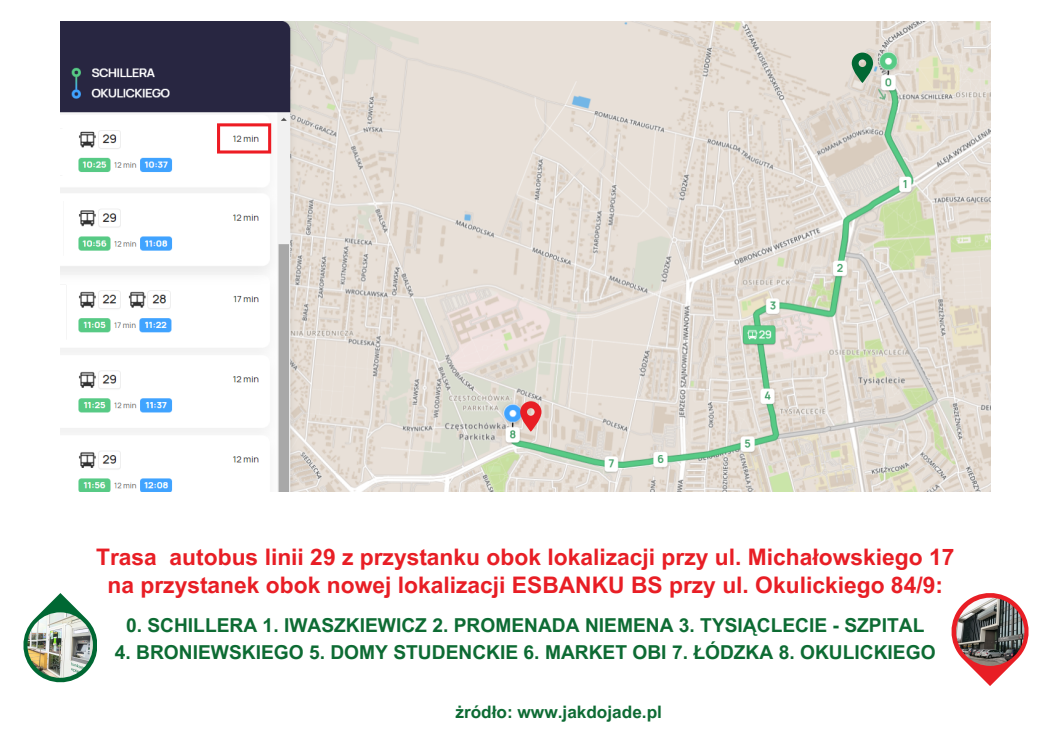
<style>
.page{position:relative;width:1053px;height:744px;background:#fff}
.page>*{position:absolute;margin:0;border:0;box-sizing:border-box;transform-origin:0 0}
.t1{font:700 22.8px/27.9px "Arial MT Pro";color:#e81e25;text-align:center}
.t2{font:700 19.2px "Arial MT Pro";color:#0d6b33}
.t3{font:700 17.2px "Arial MT Pro";color:#0d6b33}
</style>
<div class="page">
<svg style="left:951px;top:593px;width:77px;height:93px"></svg>
<img style="left:956px;top:598px;width:68px;height:68px;border-radius:50%">
<svg style="left:23px;top:593px;width:74px;height:89px"></svg>
<img style="left:27px;top:612px;width:66px;height:66px;border-radius:50%">
<img style="left:60px;top:22px;width:929px;height:469px">
<svg style="left:520px;top:401px;width:21px;height:31px"></svg>
<svg style="left:851px;top:53px;width:22px;height:30px"></svg>
<p class="t1" style="left:96px;top:546px;width:859px">Trasa autobus linii 29 z przystanku obok lokalizacji przy ul. Michałowskiego 17 na przystanek obok nowej lokalizacji ESBANKU BS przy ul. Okulickiego 84/9:</p>
<p class="t2" style="left:126px;top:618px;width:799px">0. SCHILLERA 1. IWASZKIEWICZ 2. PROMENADA NIEMENA 3. TYSIĄCLECIE - SZPITAL</p>
<p class="t2" style="left:115px;top:645px;width:822px">4. BRONIEWSKIEGO 5. DOMY STUDENCKIE 6. MARKET OBI 7. ŁÓDZKA 8. OKULICKIEGO</p>
<h1 class="t3" style="left:455px;top:706px;width:208px">żródło: www.jakdojade.pl</h1>
</div>
